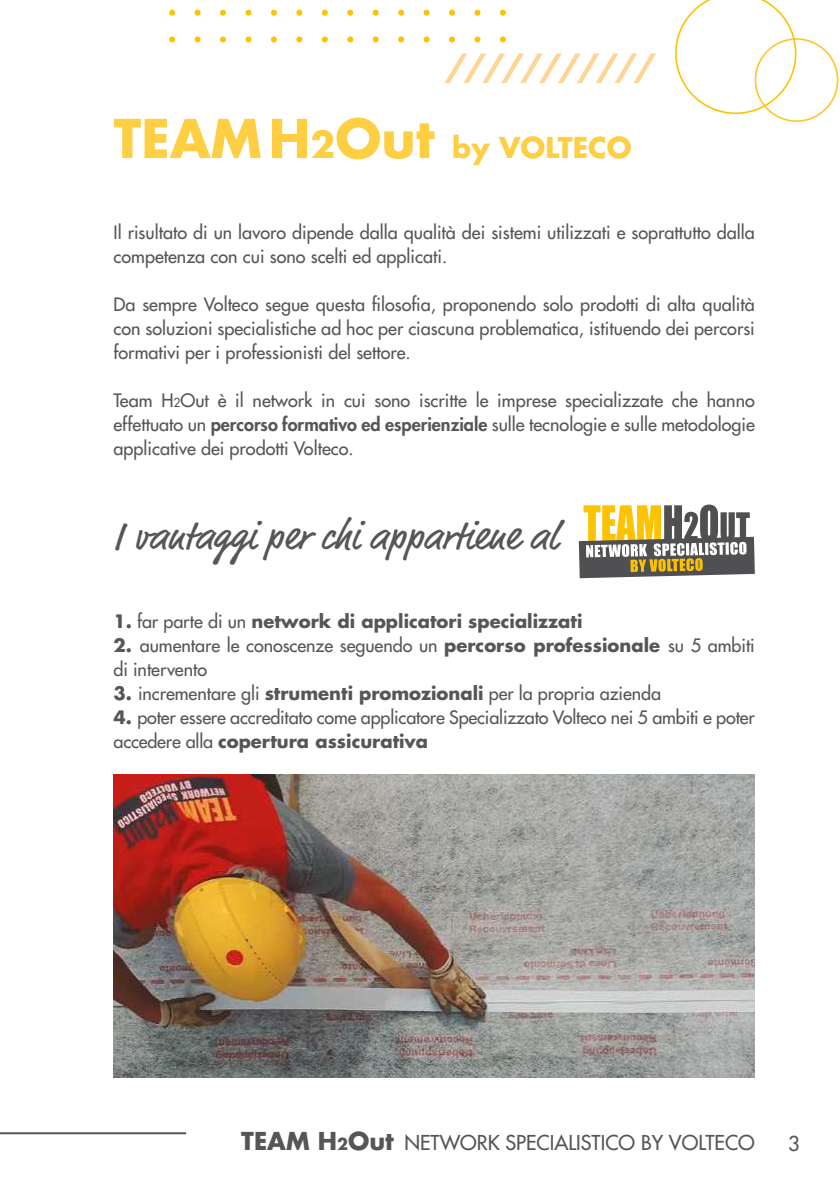
<style>
.page{position:relative;width:840px;height:1191px;background:#fff}
.page>*{position:absolute;margin:0;border:0;box-sizing:border-box;transform-origin:0 0}
.t1{font:40px "Market";color:#565656}
.t2{font:700 28px "Futura Std";color:#fece43}
.t3{font:500 20px "Futura Std";color:#565656}
.t4{font:500 18px/24px "Futura Std";color:#565656}
.t5{font:700 18px "Futura Std";color:#565656}
.s1{font-size:52px}
.s2{font-size:36px}
.s3{font-size:12px}
.s4{font-weight:800}
.s5{font-weight:500}
.s6{font-weight:700}
.s7{font-weight:700;font-size:24px}
.s8{font-weight:700;font-size:16px}
</style>
<div class="page">
<hr style="left:0;top:1132px;width:186px;height:2px;background:#565656">
<div style="left:754px;top:38px;width:83px;height:84px;border:2px solid #ffc52b;border-radius:50%"></div>
<svg style="left:675px;top:0;width:121px;height:114px"></svg>
<svg style="left:444px;top:53px;width:211px;height:30px"></svg>
<svg style="left:169px;top:10px;width:6px;height:6px"></svg>
<svg style="left:169px;top:36px;width:6px;height:6px"></svg>
<svg style="left:194px;top:10px;width:6px;height:6px"></svg>
<svg style="left:194px;top:36px;width:6px;height:6px"></svg>
<svg style="left:220px;top:10px;width:6px;height:6px"></svg>
<svg style="left:220px;top:36px;width:6px;height:6px"></svg>
<svg style="left:245px;top:10px;width:6px;height:6px"></svg>
<svg style="left:245px;top:36px;width:6px;height:6px"></svg>
<svg style="left:271px;top:10px;width:6px;height:6px"></svg>
<svg style="left:271px;top:36px;width:6px;height:6px"></svg>
<svg style="left:296px;top:10px;width:6px;height:6px"></svg>
<svg style="left:296px;top:36px;width:6px;height:6px"></svg>
<svg style="left:321px;top:10px;width:6px;height:6px"></svg>
<svg style="left:321px;top:36px;width:6px;height:6px"></svg>
<svg style="left:347px;top:10px;width:6px;height:6px"></svg>
<svg style="left:347px;top:36px;width:6px;height:6px"></svg>
<svg style="left:372px;top:10px;width:6px;height:6px"></svg>
<svg style="left:372px;top:36px;width:6px;height:6px"></svg>
<svg style="left:398px;top:10px;width:6px;height:6px"></svg>
<svg style="left:398px;top:36px;width:6px;height:6px"></svg>
<svg style="left:423px;top:10px;width:6px;height:6px"></svg>
<svg style="left:423px;top:36px;width:6px;height:6px"></svg>
<svg style="left:449px;top:10px;width:6px;height:6px"></svg>
<svg style="left:449px;top:36px;width:6px;height:6px"></svg>
<svg style="left:474px;top:10px;width:6px;height:6px"></svg>
<svg style="left:474px;top:36px;width:6px;height:6px"></svg>
<svg style="left:499px;top:10px;width:6px;height:6px"></svg>
<svg style="left:499px;top:36px;width:6px;height:6px"></svg>
<img style="left:114px;top:774px;width:640px;height:303px">
<svg style="left:578px;top:504px;width:176px;height:74px"></svg>
<h2 class="t2" style="left:113px;top:129px;width:519px"><span class="s1">TEAMH</span><span class="s2">2</span><span class="s1">Out</span> by VOLTECO</h2>
<p class="t4" style="left:113px;top:220px;width:642px">Il risultato di un lavoro dipende dalla qualità dei sistemi utilizzati e soprattutto dalla competenza con cui sono scelti ed applicati.</p>
<p class="t4" style="left:113px;top:292px;width:642px;text-align:justify">Da sempre Volteco segue questa filosofia, proponendo solo prodotti di alta qualità con soluzioni specialistiche ad hoc per ciascuna problematica, istituendo dei percorsi formativi per i professionisti del settore.</p>
<p class="t4" style="left:113px;top:388px;width:642px;text-align:justify">Team H<span class="s3">2</span>Out è il network in cui sono iscritte le imprese specializzate che hanno effettuato un <span class="s4">percorso formativo ed esperienziale</span> sulle tecnologie e sulle metodologie applicative dei prodotti Volteco.</p>
<h1 class="t1" style="left:113px;top:512px;width:445px">I vantaggi per chi appartiene al</h1>
<p class="t5" style="left:113px;top:609px;width:470px">1. <span class="s5">far parte di un</span> network di applicatori specializzati</p>
<p class="t4" style="left:113px;top:633px;width:642px"><span class="s6">2.</span> aumentare le conoscenze seguendo un <span class="s6">percorso professionale</span> su 5 ambiti di intervento</p>
<p class="t4" style="left:113px;top:681px;width:549px"><span class="s6">3.</span> incrementare gli <span class="s6">strumenti promozionali</span> per la propria azienda</p>
<p class="t4" style="left:113px;top:705px;width:642px"><span class="s6">4.</span> poter essere accreditato come applicatore Specializzato Volteco nei 5 ambiti e poter accedere alla <span class="s6">copertura assicurativa</span></p>
<p class="t3" style="left:241px;top:1130px;width:515px"><span class="s7">TEAM H</span><span class="s8">2</span><span class="s7">Out</span> NETWORK SPECIALISTICO BY VOLTECO</p>
<p class="t3" style="left:787px;top:1130px;width:13px">3</p>
</div>
